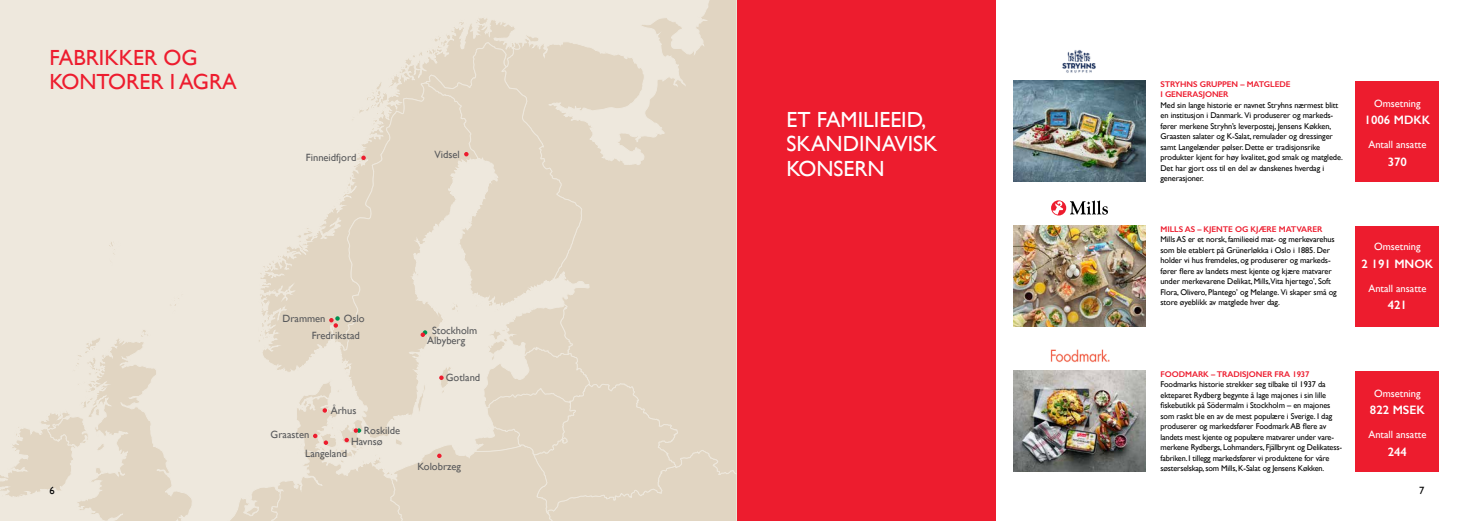
<style>
.page{position:relative;width:1474px;height:521px;background:#fff}
.page>*{position:absolute;margin:0;border:0;box-sizing:border-box;transform-origin:0 0}
.t1{font:21.88px/24.5px "Gill Sans";color:#fff}
.t2{font:21.88px/24.5px "Gill Sans";color:#ed1c2e}
.t3{font:600 12.25px "Gill Sans";color:#fff}
.t4{font:10.5px/11.2px "Gill Sans";color:#58595b}
.t5{font:10.5px "Gill Sans";color:#fff}
.t6{font:10.5px "Gill Sans";color:#000}
.t7{font:8.31px/10.5px "Gill Sans";letter-spacing:-.01em;color:#000}
.t8{font:600 8.31px/10.5px "Gill Sans";letter-spacing:-.01em;color:#ed1c2e}
</style>
<div class="page">
<div style="left:0;top:0;width:737px;height:521px;background:#eee8dd"></div>
<svg style="left:525px;top:0;width:211px;height:304px"></svg>
<svg style="left:109px;top:18px;width:406px;height:286px"></svg>
<svg style="left:338px;top:82px;width:87px;height:222px"></svg>
<svg style="left:425px;top:42px;width:157px;height:262px"></svg>
<svg style="left:77px;top:291px;width:116px;height:230px"></svg>
<svg style="left:0;top:365px;width:77px;height:132px"></svg>
<svg style="left:361px;top:156px;width:5px;height:4px"></svg>
<svg style="left:464px;top:152px;width:4px;height:4px"></svg>
<svg style="left:230px;top:304px;width:506px;height:217px"></svg>
<div style="left:737px;top:0;width:258px;height:521px;background:#ed1c2e"></div>
<div style="left:1051px;top:200px;width:15px;height:15px;background:#ed1c2e;border-radius:50%"></div>
<svg style="left:1052px;top:201px;width:11px;height:14px"></svg>
<svg style="left:1070px;top:200px;width:37px;height:15px"></svg>
<img style="left:1013px;top:226px;width:132px;height:100px">
<div style="left:1355px;top:226px;width:84px;height:100px;background:#ed1c2e"></div>
<img style="left:1050px;top:350px;width:59px;height:13px">
<img style="left:1013px;top:371px;width:132px;height:100px">
<div style="left:1355px;top:371px;width:84px;height:100px;background:#ed1c2e"></div>
<img style="left:1013px;top:81px;width:132px;height:100px">
<div style="left:1355px;top:81px;width:84px;height:100px;background:#ed1c2e"></div>
<img style="left:1062px;top:50px;width:34px;height:23px">
<h1 class="t2" style="left:50px;top:45px;width:189px">FABRIKKER OG<br>KONTORER I AGRA</h1>
<p class="t4" style="left:306px;top:152px;width:52px">Finneidfjord</p>
<p class="t4" style="left:434px;top:149px;width:27px">Vidsel</p>
<p class="t6" style="left:50px;top:484px;width:7px">6</p>
<p class="t4" style="left:282px;top:313px;width:44px">Drammen</p>
<p class="t4" style="left:344px;top:312px;width:22px">Oslo</p>
<p class="t4" style="left:312px;top:330px;width:50px">Fredrikstad</p>
<p class="t4" style="left:331px;top:405px;width:27px">Århus</p>
<p class="t4" style="left:351px;top:425px;width:50px;text-indent:13px">Roskilde<br>Havnsø</p>
<p class="t4" style="left:305px;top:448px;width:43px">Langeland</p>
<p class="t4" style="left:271px;top:428px;width:40px">Graasten</p>
<p class="t4" style="left:427px;top:325px;width:51px;line-height:10.3px;text-indent:5px">Stockholm<br>Albyberg</p>
<p class="t4" style="left:446px;top:372px;width:36px">Gotland</p>
<p class="t4" style="left:417px;top:460px;width:45px">Kolobrzeg</p>
<h1 class="t1" style="left:786px;top:107px;width:152px">ET FAMILIEEID,<br>SKANDINAVISK<br>KONSERN</h1>
<p class="t8" style="left:1160px;top:79px;width:131px">STRYHNS GRUPPEN – MATGLEDE<br>I GENERASJONER</p>
<p class="t7" style="left:1160px;top:100px;width:184px">Med sin lange historie er navnet Stryhns nærmest blitt en institusjon i Danmark. Vi produserer og markeds&shy;fører merkene Stryhn’s leverpostej, Jensens Køkken, Graasten salater og K-Salat, remulader og dressinger samt Langelænder pølser. Dette er tradisjonsrike produkter kjent for høy kvalitet, god smak og matglede.<br>Det har gjort oss til en del av danskenes hverdag i generasjoner.</p>
<p class="t5" style="left:1373px;top:97px;width:48px">Omsetning</p>
<h2 class="t3" style="left:1364px;top:112px;width:67px">1006 MDKK</h2>
<p class="t5" style="left:1368px;top:139px;width:60px">Antall ansatte</p>
<h2 class="t3" style="left:1387px;top:154px;width:21px">370</h2>
<p class="t8" style="left:1160px;top:224px;width:163px">MILLS AS – KJENTE OG KJÆRE MATVARER</p>
<p class="t7" style="left:1160px;top:234px;width:178px">Mills AS er et norsk, familieeid mat- og merkevarehus som ble etablert på Grünerløkka i Oslo i 1885. Der holder vi hus fremdeles, og produserer og markeds&shy;fører flere av landets mest kjente og kjære matvarer under merkevarene Delikat, Mills,Vita hjertego’, Soft Flora, Olivero, Plantego’ og Melange. Vi skaper små og store øyeblikk av matglede hver dag.</p>
<p class="t5" style="left:1373px;top:241px;width:48px">Omsetning</p>
<h2 class="t3" style="left:1361px;top:256px;width:73px">2 191 MNOK</h2>
<p class="t5" style="left:1368px;top:282px;width:60px">Antall ansatte</p>
<h2 class="t3" style="left:1387px;top:298px;width:21px">421</h2>
<p class="t8" style="left:1160px;top:369px;width:151px">FOODMARK – TRADISJONER FRA 1937</p>
<p class="t7" style="left:1160px;top:379px;width:182px">Foodmarks historie strekker seg tilbake til 1937 da ekteparet Rydberg begynte å lage majones i sin lille fiskebutikk på Södermalm i Stockholm – en majones som raskt ble en av de mest populære i Sverige. I dag produserer og markedsfører Foodmark AB flere av landets mest kjente og populære matvarer under vare&shy;merkene Rydbergs, Lohmanders, Fjällbrynt og Delikatess&shy;fabriken. I tillegg markedsfører vi produktene for våre søsterselskap, som Mills, K-Salat og Jensens Køkken.</p>
<p class="t5" style="left:1373px;top:387px;width:48px">Omsetning</p>
<h2 class="t3" style="left:1369px;top:402px;width:56px">822 MSEK</h2>
<p class="t5" style="left:1368px;top:428px;width:60px">Antall ansatte</p>
<h2 class="t3" style="left:1387px;top:444px;width:21px">244</h2>
<p class="t6" style="left:1418px;top:484px;width:7px">7</p>
</div>
